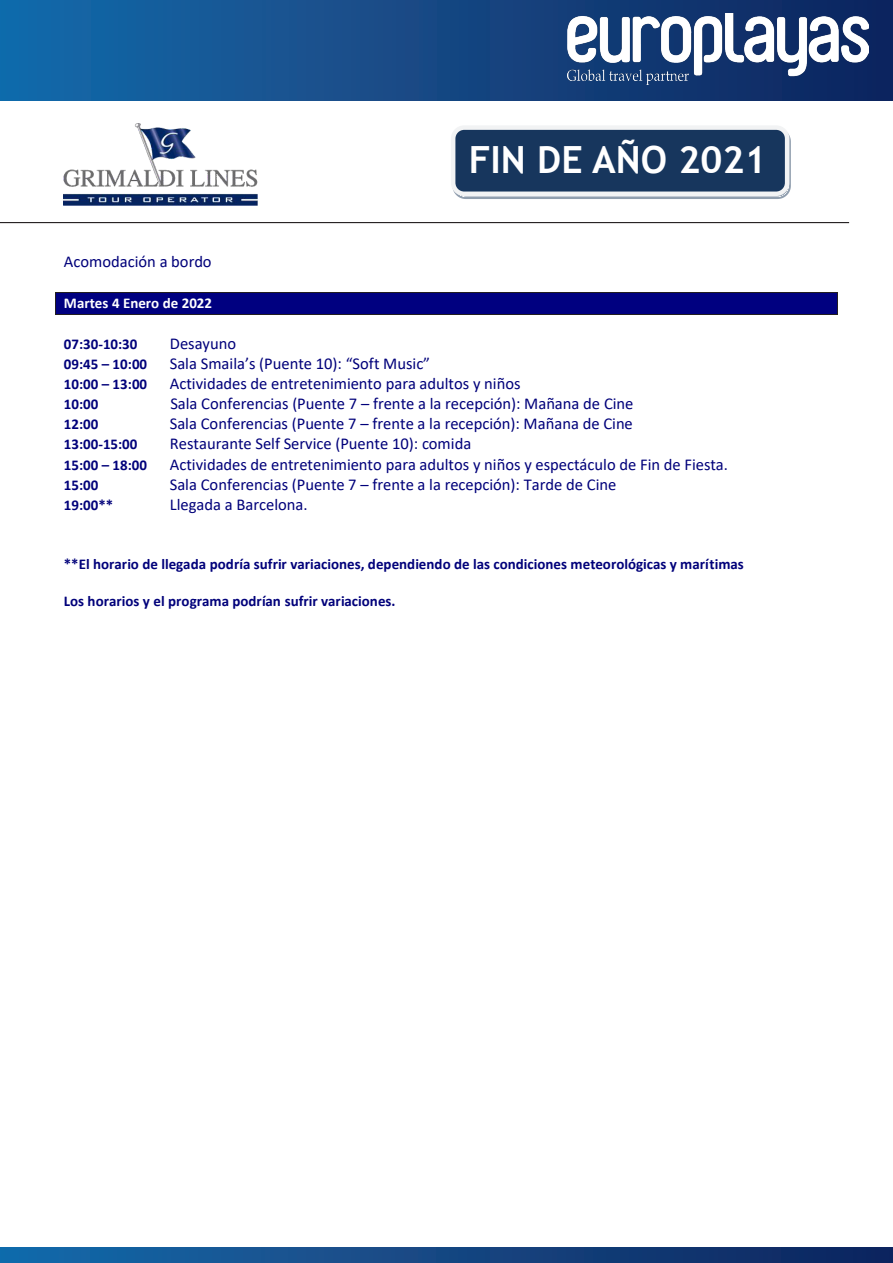
<style>
.page{position:relative;width:893px;height:1263px;background:#fff}
.page>*{position:absolute;margin:0;border:0;box-sizing:border-box;transform-origin:0 0}
.t1{font:700 37.5px "Trebuchet MS";color:#fff}
.t2{font:16.5px "Calibri";color:#00007a}
.t3{font:700 15px "Calibri";color:#00007a}
.t4{font:700 15px "Calibri";color:#fff}
</style>
<div class="page">
<img style="left:64px;top:123px;width:194px;height:83px">
<hr style="left:0;top:222px;width:849px;height:1px;background:#231f20">
<svg style="left:454px;top:135px;width:337px;height:64px"></svg>
<div style="left:451px;top:125px;width:338px;height:71px;background:#17365d;border:4px solid #f2f3f4;border-radius:11px"></div>
<div style="left:56px;top:293px;width:781px;height:21px;background:#000080"></div>
<hr style="left:56px;top:292px;width:781px;height:1px;background:#231f20">
<hr style="left:56px;top:314px;width:781px;height:1px;background:#231f20">
<svg style="left:55px;top:292px;width:1px;height:23px"></svg>
<svg style="left:837px;top:292px;width:1px;height:23px"></svg>
<div style="left:0;top:0;width:893px;height:101px;background:linear-gradient(to right,#176aaa,#10245d)"></div>
<img style="left:567px;top:14px;width:301px;height:70px">
<div style="left:0;top:1247px;width:892px;height:16px;background:linear-gradient(to right,#176aaa,#0f245d)"></div>
<p class="t1" style="left:469px;top:136px;width:299px">FIN DE AÑO 2021</p>
<p class="t2" style="left:64px;top:250px;width:149px">Acomodación a bordo</p>
<p class="t4" style="left:64px;top:293px;width:150px">Martes 4 Enero de 2022</p>
<p class="t3" style="left:64px;top:333px;width:75px">07:30-10:30</p>
<p class="t2" style="left:170px;top:332px;width:68px">Desayuno</p>
<p class="t3" style="left:64px;top:353px;width:85px">09:45 – 10:00</p>
<p class="t2" style="left:170px;top:352px;width:262px">Sala Smaila’s (Puente 10): “Soft Music”</p>
<p class="t3" style="left:64px;top:373px;width:85px">10:00 – 13:00</p>
<p class="t2" style="left:170px;top:372px;width:352px">Actividades de entretenimiento para adultos y niños</p>
<p class="t3" style="left:64px;top:393px;width:36px">10:00</p>
<p class="t2" style="left:170px;top:392px;width:464px">Sala Conferencias (Puente 7 – frente a la recepción): Mañana de Cine</p>
<p class="t3" style="left:64px;top:414px;width:36px">12:00</p>
<p class="t2" style="left:170px;top:412px;width:464px">Sala Conferencias (Puente 7 – frente a la recepción): Mañana de Cine</p>
<p class="t3" style="left:64px;top:434px;width:75px">13:00-15:00</p>
<p class="t2" style="left:170px;top:432px;width:303px">Restaurante Self Service (Puente 10): comida</p>
<p class="t3" style="left:64px;top:454px;width:85px">15:00 – 18:00</p>
<p class="t2" style="left:170px;top:453px;width:560px">Actividades de entretenimiento para adultos y niños y espectáculo de Fin de Fiesta.</p>
<p class="t3" style="left:64px;top:474px;width:36px">15:00</p>
<p class="t2" style="left:170px;top:473px;width:448px">Sala Conferencias (Puente 7 – frente a la recepción): Tarde de Cine</p>
<p class="t3" style="left:64px;top:494px;width:51px">19:00**</p>
<p class="t2" style="left:170px;top:493px;width:139px">Llegada a Barcelona.</p>
<p class="t3" style="left:64px;top:553px;width:681px">**El horario de llegada podría sufrir variaciones, dependiendo de las condiciones meteorológicas y marítimas</p>
<p class="t3" style="left:64px;top:590px;width:333px">Los horarios y el programa podrían sufrir variaciones.</p>
</div>
